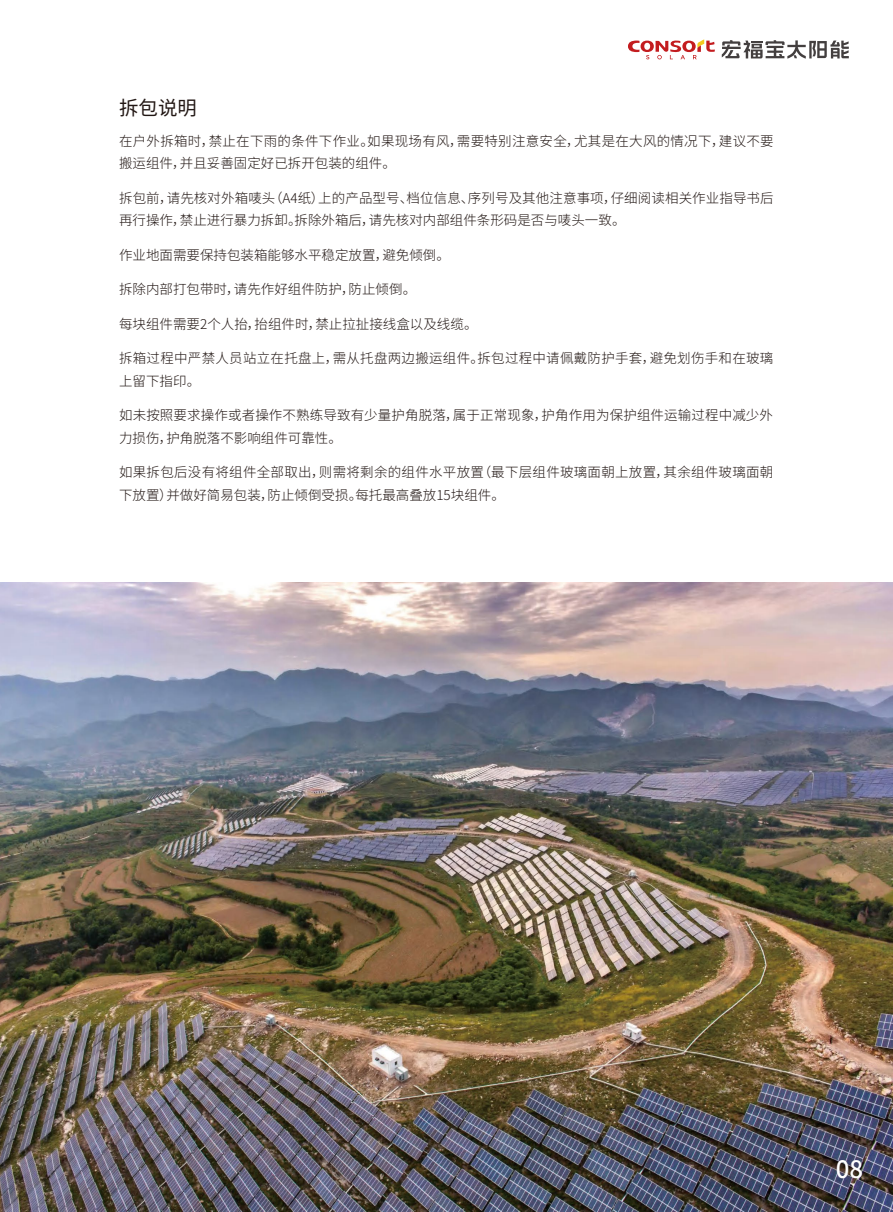
<style>
.page{position:relative;width:893px;height:1212px;background:#fff}
.page>*{position:absolute;margin:0;border:0;box-sizing:border-box;transform-origin:0 0}
.t1{font:500 24px "Source Han Sans CN";color:#fff}
.t2{font:19.5px "Source Han Sans CN";color:#221714}
.t3{font:300 13.5px/22.5px "Source Han Sans CN";letter-spacing:.005em;color:#221714}
</style>
<div class="page">
<img style="left:0;top:582px;width:893px;height:630px">
<svg style="left:628px;top:39px;width:87px;height:20px"></svg>
<svg style="left:722px;top:40px;width:127px;height:19px"></svg>
<h2 class="t2" style="left:119px;top:97px;width:79px">拆包说明</h2>
<p class="t3" style="left:119px;top:130px;width:656px">在户外拆箱时，禁止在下雨的条件下作业。如果现场有风，需要特别注意安全，尤其是在大风的情况下，建议不要搬运组件，并且妥善固定好已拆开包装的组件。</p>
<p class="t3" style="left:119px;top:187px;width:656px">拆包前，请先核对外箱唛头（A4纸）上的产品型号、档位信息、序列号及其他注意事项，仔细阅读相关作业指导书后再行操作，禁止进行暴力拆卸。拆除外箱后，请先核对内部组件条形码是否与唛头一致。</p>
<p class="t3" style="left:119px;top:244px;width:332px">作业地面需要保持包装箱能够水平稳定放置，避免倾倒。</p>
<p class="t3" style="left:119px;top:278px;width:299px">拆除内部打包带时，请先作好组件防护，防止倾倒。</p>
<p class="t3" style="left:119px;top:313px;width:360px">每块组件需要2个人抬，抬组件时，禁止拉扯接线盒以及线缆。</p>
<p class="t3" style="left:119px;top:347px;width:656px">拆箱过程中严禁人员站立在托盘上，需从托盘两边搬运组件。拆包过程中请佩戴防护手套，避免划伤手和在玻璃上留下指印。</p>
<p class="t3" style="left:119px;top:404px;width:655px">如未按照要求操作或者操作不熟练导致有少量护角脱落，属于正常现象，护角作用为保护组件运输过程中减少外力损伤，护角脱落不影响组件可靠性。</p>
<p class="t3" style="left:119px;top:461px;width:656px">如果拆包后没有将组件全部取出，则需将剩余的组件水平放置（最下层组件玻璃面朝上放置，其余组件玻璃面朝下放置）并做好简易包装，防止倾倒受损。每托最高叠放15块组件。</p>
<h1 class="t1" style="left:836px;top:1155px;width:29px">08</h1>
</div>
